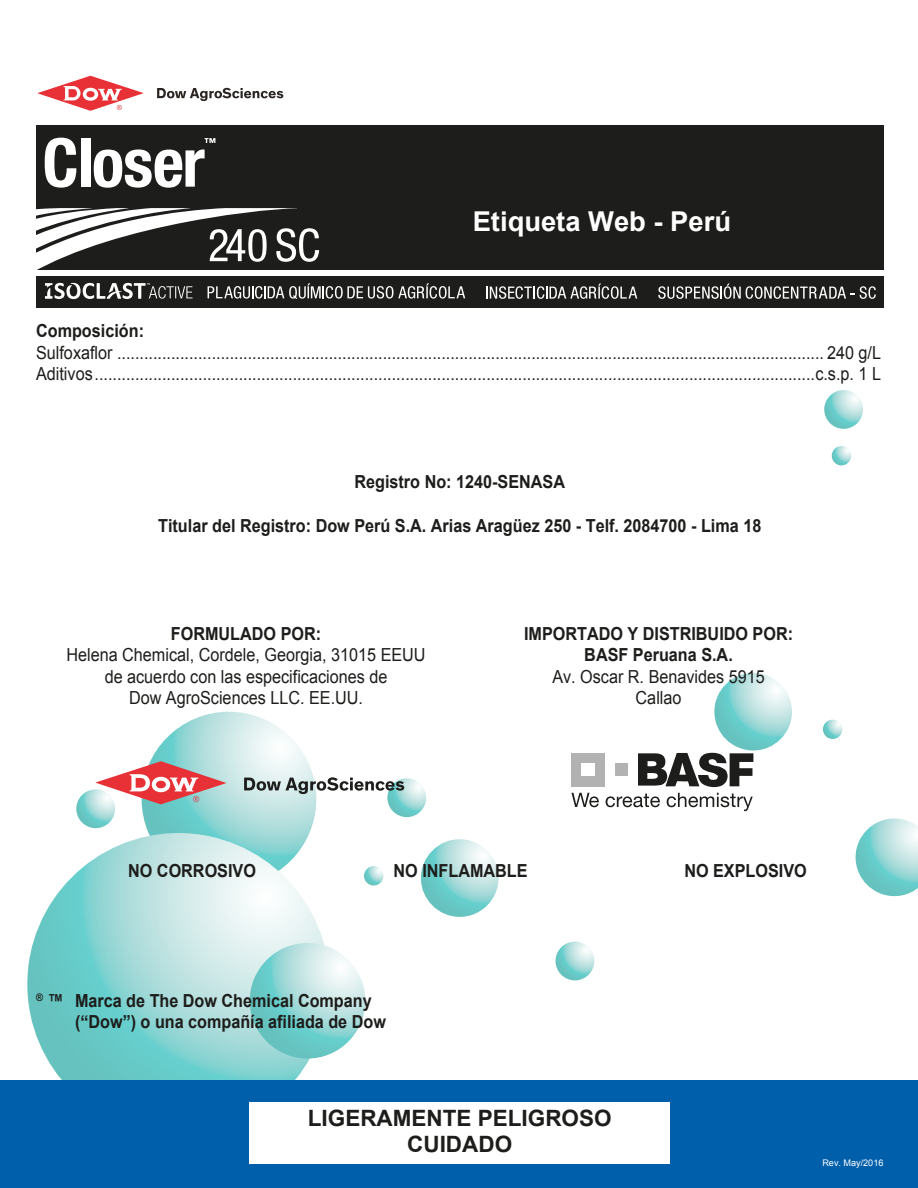
<style>
.page{position:relative;width:918px;height:1188px;background:#fff}
.page>*{position:absolute;margin:0;border:0;box-sizing:border-box;transform-origin:0 0}
.t1{font:700 27.3px "Arial";color:#fff}
.t2{font:700 22.5px/25.5px "Arial";color:#1d1d1b;text-align:center}
.t3{font:18px/21.6px "Arial";color:#1d1d1b;scale:.9 1}
.t4{font:700 18px/21.6px "Arial";color:#1d1d1b;scale:.9 1}
.t5{font:9.15px "Arial";color:#fff}
</style>
<div class="page">
<svg style="left:142px;top:712px;width:174px;height:174px;background:#afdfde"></svg>
<svg style="left:27px;top:833px;width:303px;height:302px;background:#a2dbda"></svg>
<svg style="left:250px;top:943px;width:115px;height:116px;background:#9edad8"></svg>
<svg style="left:421px;top:839px;width:78px;height:78px;background:#9fdad8"></svg>
<svg style="left:714px;top:673px;width:78px;height:78px;background:#9fdad8"></svg>
<svg style="left:856px;top:818px;width:62px;height:78px"></svg>
<svg style="left:387px;top:778px;width:39px;height:39px"></svg>
<svg style="left:556px;top:942px;width:38px;height:38px"></svg>
<svg style="left:76px;top:789px;width:39px;height:39px"></svg>
<svg style="left:824px;top:390px;width:39px;height:39px"></svg>
<svg style="left:832px;top:446px;width:19px;height:19px"></svg>
<svg style="left:823px;top:720px;width:19px;height:19px"></svg>
<svg style="left:364px;top:866px;width:19px;height:20px"></svg>
<div style="left:0;top:1081px;width:918px;height:107px;background:#005faa"></div>
<div style="left:36px;top:125px;width:848px;height:182px;background:#1d1d1b"></div>
<div style="left:35px;top:270px;width:852px;height:6px;background:#fff"></div>
<svg style="left:157px;top:88px;width:126px;height:13px"></svg>
<svg style="left:37px;top:76px;width:107px;height:35px"></svg>
<svg style="left:487px;top:284px;width:150px;height:15px"></svg>
<svg style="left:658px;top:284px;width:218px;height:15px"></svg>
<svg style="left:205px;top:138px;width:10px;height:5px"></svg>
<svg style="left:45px;top:138px;width:31px;height:50px"></svg>
<div style="left:81px;top:139px;width:10px;height:48px;background:#fff"></div>
<svg style="left:94px;top:149px;width:111px;height:39px"></svg>
<svg style="left:36px;top:208px;width:429px;height:91px"></svg>
<svg style="left:95px;top:761px;width:132px;height:43px"></svg>
<svg style="left:244px;top:777px;width:160px;height:17px"></svg>
<div style="left:250px;top:1103px;width:420px;height:61px;background:#fff"></div>
<svg style="left:638px;top:753px;width:115px;height:34px"></svg>
<div style="left:571px;top:753px;width:34px;height:33px;background:#b3b2b2"></div>
<div style="left:582px;top:763px;width:13px;height:13px;background:#fff"></div>
<div style="left:615px;top:763px;width:13px;height:13px;background:#b3b2b2"></div>
<svg style="left:571px;top:793px;width:28px;height:14px"></svg>
<svg style="left:606px;top:794px;width:54px;height:13px"></svg>
<svg style="left:667px;top:793px;width:86px;height:18px"></svg>
<h1 class="t1" style="left:473px;top:203px;width:260px">Etiqueta Web - Perú</h1>
<p class="t4" style="left:36px;top:321px;width:122px">Composición:</p>
<p class="t3" style="left:36px;top:342px;width:940px">Sulfoxaflor ............................................................................................................................................................. 240 g/L<br>Aditivos................................................................................................................................................................c.s.p. 1 L</p>
<p class="t4" style="left:354px;top:472px;width:236px">Registro No: 1240-SENASA</p>
<p class="t4" style="left:158px;top:515px;width:672px">Titular del Registro: Dow Perú S.A. Arias Aragüez 250 - Telf. 2084700 - Lima 18</p>
<p class="t4" style="left:171px;top:623px;width:168px">FORMULADO POR:</p>
<p class="t4" style="left:524px;top:623px;width:301px">IMPORTADO Y DISTRIBUIDO POR:</p>
<p class="t3" style="left:66px;top:644px;width:401px">Helena Chemical, Cordele, Georgia, 31015 EEUU</p>
<p class="t4" style="left:584px;top:645px;width:167px">BASF Peruana S.A.</p>
<p class="t3" style="left:105px;top:666px;width:316px">de acuerdo con las especificaciones de</p>
<p class="t3" style="left:552px;top:666px;width:238px">Av. Oscar R. Benavides 5915</p>
<p class="t3" style="left:129px;top:687px;width:262px">Dow AgroSciences LLC. EE.UU.</p>
<p class="t3" style="left:636px;top:687px;width:53px">Callao</p>
<p class="t4" style="left:128px;top:861px;width:144px">NO CORROSIVO</p>
<p class="t4" style="left:394px;top:861px;width:150px">NO INFLAMABLE</p>
<p class="t4" style="left:684px;top:861px;width:138px">NO EXPLOSIVO</p>
<p class="t4" style="left:75px;top:990px;width:347px;text-indent:-39px"><sup>®</sup> ™ Marca de The Dow Chemical Company (“Dow”) o una compañía afiliada de Dow</p>
<p class="t2" style="left:308px;top:1106px;width:305px">LIGERAMENTE PELIGROSO<br>CUIDADO</p>
<p class="t5" style="left:822px;top:1157px;width:63px">Rev. May/2016</p>
</div>
